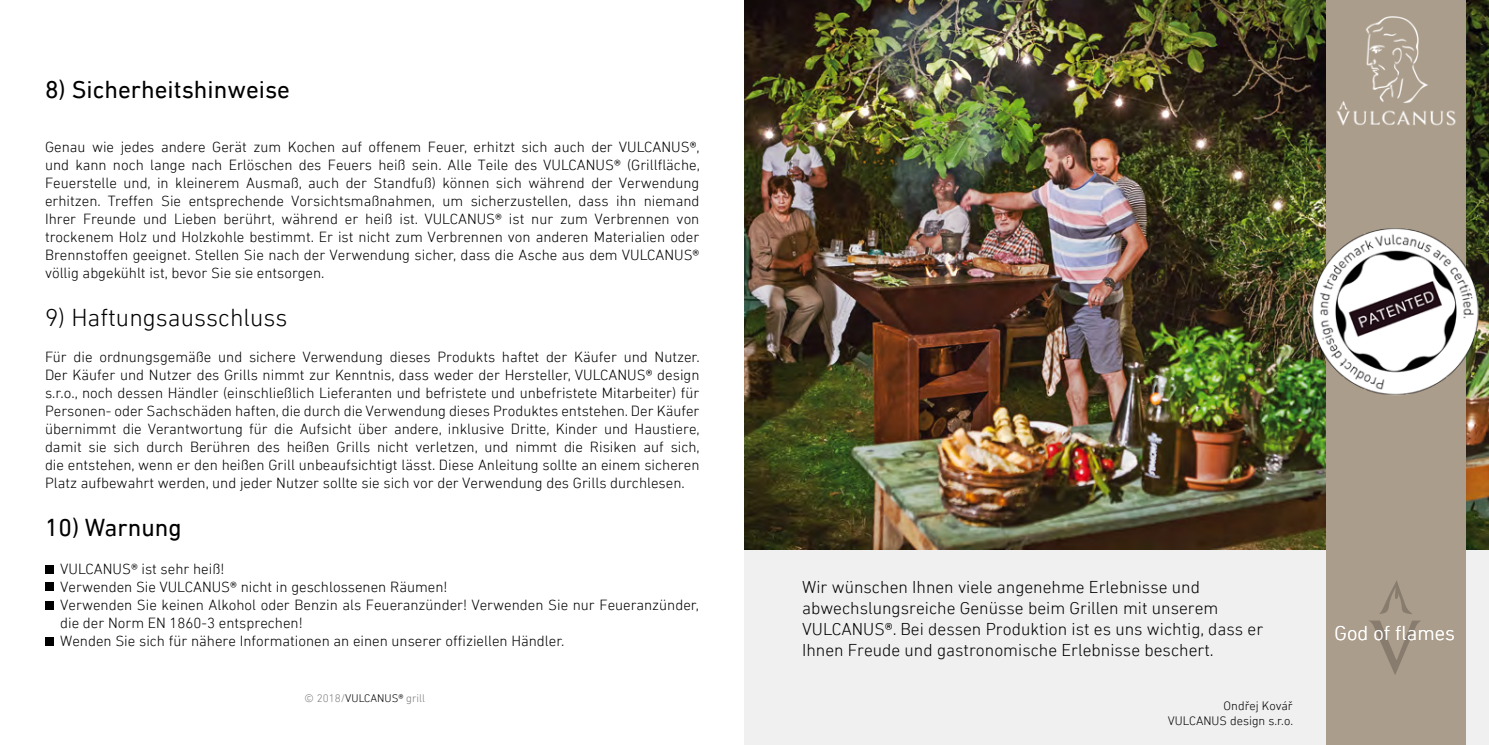
<style>
.page{position:relative;width:1489px;height:745px;background:#fff}
.page>*{position:absolute;margin:0;border:0;box-sizing:border-box;transform-origin:0 0}
.t1{font:25px "DIN Next LT Pro";color:#000}
.t2{font:300 25px "DIN Next LT Pro";color:#000}
.t3{font:300 20.5px "DIN Next LT Pro";color:#fff}
.t4{font:300 17.5px/21px "DIN Next LT Pro";color:#000}
.t5{font:300 15px/18px "DIN Next LT Pro";color:#000;text-align:justify}
.t6{font:300 12.5px/15px "DIN Next LT Pro";color:#000;text-align:right}
.t7{font:300 11.25px "DIN Next LT Pro";color:#7b7c7e}
.s1{font-weight:400}
.s2{color:#000}
.s3{font-weight:400;color:#000}
</style>
<div class="page">
<div style="left:744px;top:547px;width:744px;height:197px;background:#f0f0f1"></div>
<div style="left:45px;top:564px;width:8px;height:8px;background:#000"></div>
<div style="left:45px;top:582px;width:8px;height:8px;background:#000"></div>
<div style="left:45px;top:601px;width:8px;height:8px;background:#000"></div>
<div style="left:45px;top:637px;width:8px;height:8px;background:#000"></div>
<img style="left:744px;top:0;width:744px;height:549px">
<div style="left:1325px;top:0;width:140px;height:744px;background:#ab9d8b"></div>
<img style="left:1365px;top:16px;width:63px;height:78px">
<img style="left:1336px;top:94px;width:120px;height:32px">
<img style="left:1379px;top:580px;width:33px;height:34px">
<img style="left:1369px;top:620px;width:52px;height:54px">
<img style="left:1284px;top:181px;width:204px;height:235px">
<h1 class="t1" style="left:45px;top:75px;width:246px">8) Sicherheitshinweise</h1>
<p class="t5" style="left:45px;top:137px;width:656px">Genau wie jedes andere Gerät zum Kochen auf offenem Feuer, erhitzt sich auch der VULCANUS<span class="s1">®</span>, und kann noch lange nach Erlöschen des Feuers heiß sein. Alle Teile des VULCANUS<span class="s1">®</span> (Grillfläche, Feuerstelle und, in kleinerem Ausmaß, auch der Standfuß) können sich während der Verwendung erhitzen. Treffen Sie entsprechende Vorsichtsmaßnahmen, um sicherzustellen, dass ihn niemand Ihrer Freunde und Lieben berührt, während er heiß ist. VULCANUS<span class="s1">®</span> ist nur zum Verbrennen von trockenem Holz und Holzkohle bestimmt. Er ist nicht zum Verbrennen von anderen Materialien oder Brennstoffen geeignet. Stellen Sie nach der Verwendung sicher, dass die Asche aus dem VULCANUS<span class="s1">® </span>völlig abgekühlt ist, bevor Sie sie entsorgen.</p>
<h1 class="t2" style="left:45px;top:303px;width:244px">9) Haftungsausschluss</h1>
<p class="t5" style="left:45px;top:347px;width:656px">Für die ordnungsgemäße und sichere Verwendung dieses Produkts haftet der Käufer und Nutzer.<br>Der Käufer und Nutzer des Grills nimmt zur Kenntnis, dass weder der Hersteller, VULCANUS<span class="s1">®</span> design s.r.o., noch dessen Händler (einschließlich Lieferanten und befristete und unbefristete Mitarbeiter) für Personen- oder Sachschäden haften, die durch die Verwendung dieses Produktes entstehen. Der Käufer übernimmt die Verantwortung für die Aufsicht über andere, inklusive Dritte, Kinder und Haustiere, damit sie sich durch Berühren des heißen Grills nicht verletzen, und nimmt die Risiken auf sich, die entstehen, wenn er den heißen Grill unbeaufsichtigt lässt. Diese Anleitung sollte an einem sicheren Platz aufbewahrt werden, und jeder Nutzer sollte sie sich vor der Verwendung des Grills durchlesen.</p>
<h1 class="t1" style="left:45px;top:513px;width:138px">10) Warnung</h1>
<p class="t5" style="left:60px;top:559px;width:640px;text-align:left">VULCANUS<span class="s1">®</span> ist sehr heiß!<br>Verwenden Sie VULCANUS<span class="s1">®</span> nicht in geschlossenen Räumen!<br>Verwenden Sie keinen Alkohol oder Benzin als Feueranzünder! Verwenden Sie nur Feueranzünder, die der Norm EN 1860-3 entsprechen!<br>Wenden Sie sich für nähere Informationen an einen unserer offiziellen Händler.</p>
<p class="t7" style="left:304px;top:691px;width:122px">© 2018/<span class="s2">VULCANUS</span><span class="s3">®</span> grill</p>
<p class="t4" style="left:802px;top:575px;width:462px">Wir wünschen Ihnen viele angenehme Erlebnisse und abwechslungsreiche Genüsse beim Grillen mit unserem VULCANUS<span class="s1">®</span>. Bei dessen Produktion ist es uns wichtig, dass er Ihnen Freude und gastronomische Erlebnisse beschert.</p>
<p class="t6" style="left:1167px;top:697px;width:127px">Ondřej Kovář<br>VULCANUS design s.r.o.</p>
<h2 class="t3" style="left:1334px;top:621px;width:122px">God of flames</h2>
</div>
